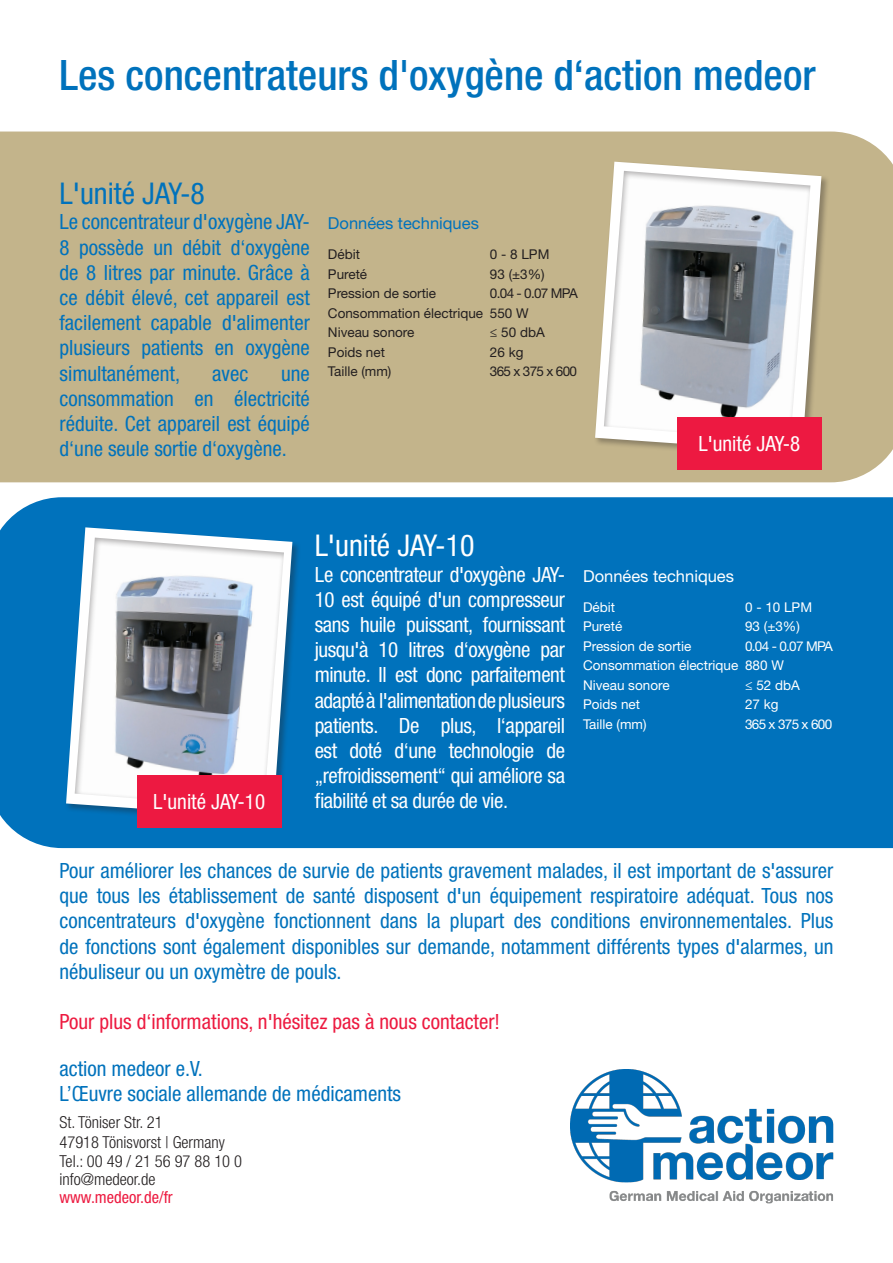
<style>
.page{position:relative;width:893px;height:1263px;background:#fff}
.page>*{position:absolute;margin:0;border:0;box-sizing:border-box;transform-origin:0 0}
.t1{font:500 condensed 42px "Helvetica Neue LT Std";color:#0072bc}
.t2{font:condensed 30px "Helvetica Neue LT Std";color:#fff}
.t3{font:condensed 30px "Helvetica Neue LT Std";color:#0072bc}
.t4{font:condensed 21px/25.2px "Helvetica Neue LT Std";color:#0072bc;text-align:justify}
.t5{font:condensed 21px/25.2px "Helvetica Neue LT Std";letter-spacing:-.02em;color:#fff;text-align:justify}
.t6{font:condensed 21px "Helvetica Neue LT Std";color:#ed1a40}
.t7{font:condensed 21px "Helvetica Neue LT Std";color:#fff}
.t8{font:300 condensed 16.5px "Helvetica Neue LT Std";color:#231f20}
.t9{font:16.5px "Helvetica Neue LT Std";color:#fff}
.t10{font:16.5px "Helvetica Neue LT Std";color:#0072bc}
.t11{font:condensed 16.5px "Helvetica Neue LT Std";color:#ed1a40}
.t12{font:13.5px "Helvetica Neue LT Std";color:#fff}
.t13{font:13.5px "Helvetica Neue LT Std";color:#231f20}
.t14{font:13.5px "Helvetica Neue LT Std";letter-spacing:-.05em;color:#fff}
.t15{font:13.5px "Helvetica Neue LT Std";letter-spacing:-.05em;color:#231f20}
.s1{font-weight:500}
</style>
<div class="page">
<div style="left:0;top:497px;width:893px;height:351px;background:#0072bc"></div>
<div style="left:0;top:132px;width:893px;height:350px;background:#c3b48b"></div>
<img style="left:570px;top:1070px;width:263px;height:133px">
<div style="left:65px;top:526px;width:236px;height:301px;background:#231f20;opacity:.35"></div>
<svg style="left:66px;top:527px;width:226px;height:291px;fill:#0072bc"></svg>
<svg style="left:72px;top:535px;width:212px;height:277px"></svg>
<div style="left:594px;top:161px;width:236px;height:300px;background:#231f20;opacity:.35"></div>
<svg style="left:595px;top:162px;width:226px;height:290px;fill:#c3b48b"></svg>
<svg style="left:602px;top:169px;width:210px;height:274px"></svg>
<div style="left:677px;top:417px;width:144px;height:53px;background:#ed1941"></div>
<div style="left:137px;top:775px;width:144px;height:53px;background:#ed1941"></div>
<p class="t1" style="left:60px;top:50px;width:758px">Les concentrateurs d'oxygène d‘action medeor</p>
<p class="t3" style="left:60px;top:176px;width:147px">L<span class="s1">'</span>unité JAY-8</p>
<p class="t4" style="left:60px;top:209px;width:252px">Le concentrateur d<span class="s1">'</span>oxygène JAY-8 possède un débit d‘oxygène de 8 litres par minute. Grâce à ce débit élevé, cet appareil est facilement capable d<span class="s1">'</span>alimenter plusieurs patients en oxygène simultanément,</p>
<p class="t4" style="left:60px;top:360px;width:252px;text-indent:222px">une consommation en électricité réduite. Cet appareil est équipé d‘une seule sortie d‘oxygène.</p>
<p class="t4" style="left:212px;top:360px;width:38px">avec</p>
<p class="t10" style="left:328px;top:214px;width:152px">Données techniques</p>
<p class="t13" style="left:328px;top:247px;width:34px">Débit</p>
<p class="t13" style="left:490px;top:247px;width:61px">0 - 8 LPM</p>
<p class="t13" style="left:328px;top:266px;width:41px">Pureté</p>
<p class="t13" style="left:490px;top:266px;width:56px">93 (±3%)</p>
<p class="t13" style="left:328px;top:286px;width:110px">Pression de sortie</p>
<p class="t13" style="left:490px;top:286px;width:89px">0.04 - 0.07 MPA</p>
<p class="t13" style="left:328px;top:305px;width:202px">Consommation électrique 550 W</p>
<p class="t13" style="left:328px;top:325px;width:88px">Niveau sonore</p>
<p class="t13" style="left:490px;top:325px;width:56px">≤ 50 dbA</p>
<p class="t13" style="left:328px;top:344px;width:59px">Poids net</p>
<p class="t13" style="left:490px;top:344px;width:35px">26 kg</p>
<p class="t13" style="left:328px;top:364px;width:65px">Taille (mm)</p>
<p class="t15" style="left:490px;top:364px;width:89px">365 x 375 x 600</p>
<p class="t2" style="left:315px;top:528px;width:161px">L<span class="s1">'</span>unité JAY-10</p>
<p class="t7" style="left:698px;top:432px;width:103px">L<span class="s1">'</span>unité JAY-8</p>
<p class="t7" style="left:153px;top:789px;width:113px">L<span class="s1">'</span>unité JAY-10</p>
<p class="t5" style="left:315px;top:561px;width:252px">Le concentrateur d<span class="s1">'</span>oxygène JAY-10 est équipé d<span class="s1">'</span>un compresseur sans huile puissant, fournissant jusqu<span class="s1">'</span>à 10 litres d‘oxygène par minute. Il est donc parfaitement adapté à l<span class="s1">'</span>alimentation de plusieurs patients. De plus, l‘appareil est doté d‘une technologie de „refroidissement“ qui améliore sa fiabilité et sa durée de vie.</p>
<p class="t9" style="left:583px;top:566px;width:152px">Données techniques</p>
<p class="t12" style="left:583px;top:599px;width:34px">Débit</p>
<p class="t12" style="left:745px;top:599px;width:69px">0 - 10 LPM</p>
<p class="t12" style="left:583px;top:618px;width:41px">Pureté</p>
<p class="t12" style="left:745px;top:618px;width:56px">93 (±3%)</p>
<p class="t12" style="left:583px;top:638px;width:110px">Pression de sortie</p>
<p class="t12" style="left:745px;top:638px;width:89px">0.04 - 0.07 MPA</p>
<p class="t12" style="left:583px;top:657px;width:202px">Consommation électrique 880 W</p>
<p class="t12" style="left:583px;top:677px;width:88px">Niveau sonore</p>
<p class="t12" style="left:745px;top:677px;width:56px">≤ 52 dbA</p>
<p class="t12" style="left:583px;top:696px;width:59px">Poids net</p>
<p class="t12" style="left:745px;top:696px;width:35px">27 kg</p>
<p class="t12" style="left:583px;top:716px;width:65px">Taille (mm)</p>
<p class="t14" style="left:745px;top:716px;width:89px">365 x 375 x 600</p>
<p class="t4" style="left:60px;top:858px;width:775px">Pour améliorer les chances de survie de patients gravement malades, il est important de s<span class="s1">'</span>assurer que tous les établissement de santé disposent d<span class="s1">'</span>un équipement respiratoire adéquat. Tous nos concentrateurs d<span class="s1">'</span>oxygène fonctionnent dans la plupart des conditions environnementales. Plus de fonctions sont également disponibles sur demande, notamment différents types d<span class="s1">'</span>alarmes, un nébuliseur ou un oxymètre de pouls.</p>
<p class="t6" style="left:60px;top:1009px;width:442px">Pour plus d‘informations, n<span class="s1">'</span>hésitez pas à nous contacter!</p>
<p class="t4" style="left:60px;top:1055px;width:145px">action medeor e.V.</p>
<p class="t4" style="left:60px;top:1081px;width:343px">L’Œuvre sociale allemande de médicaments</p>
<p class="t8" style="left:60px;top:1112px;width:105px">St. Töniser Str. 21</p>
<p class="t8" style="left:60px;top:1132px;width:167px">47918 Tönisvorst | Germany</p>
<p class="t8" style="left:60px;top:1152px;width:184px">Tel.: 00 49 / 21 56 97 88 10 0</p>
<p class="t8" style="left:60px;top:1170px;width:97px">info@medeor.de</p>
<p class="t11" style="left:60px;top:1188px;width:115px">www.medeor.de/fr</p>
</div>
